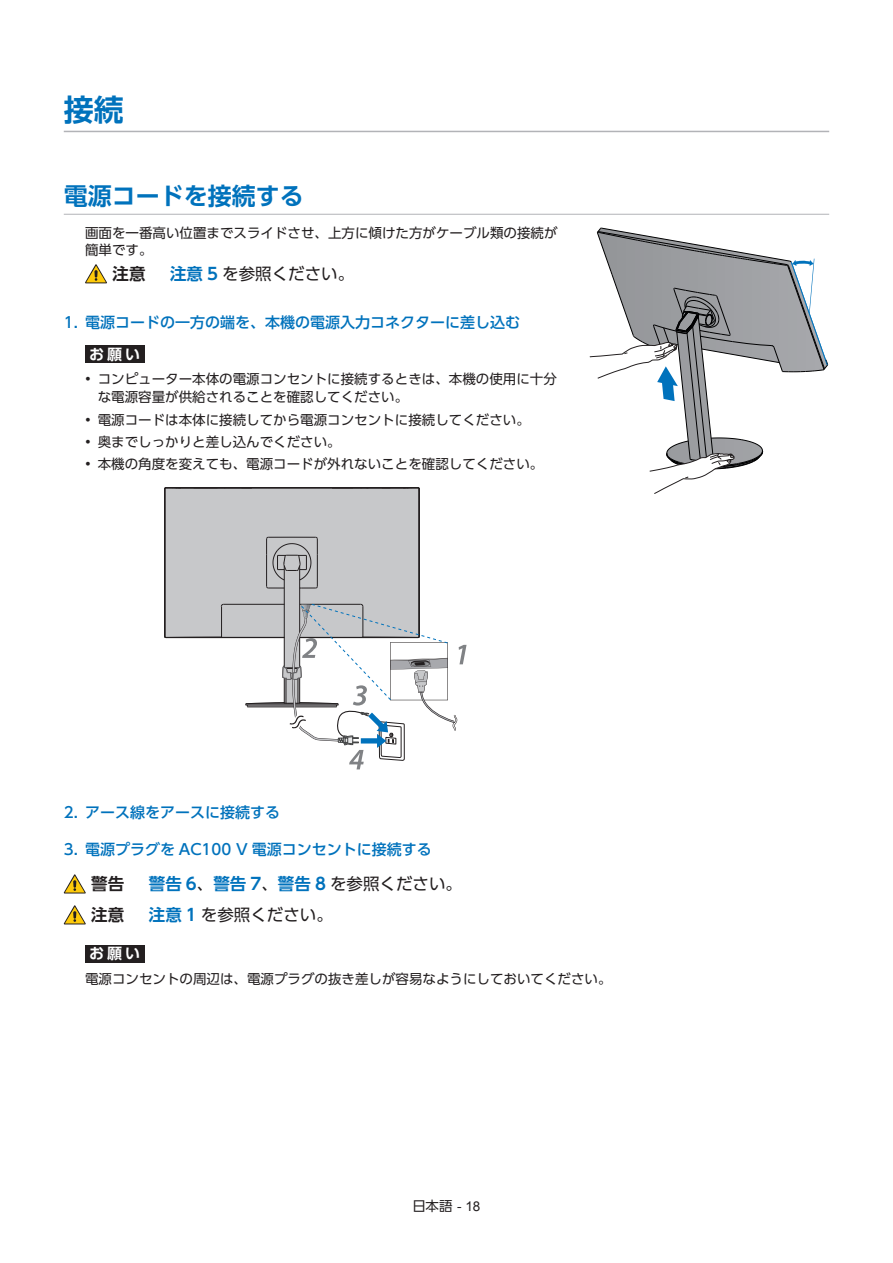
<style>
.page{position:relative;width:893px;height:1263px;background:#fff}
.page>*{position:absolute;margin:0;border:0;box-sizing:border-box;transform-origin:0 0}
.t1{font:700 30px "UD Shin Go Pro De";color:#0072bc}
.t2{font:700 24px "UD Shin Go Pro De";color:#0072bc}
.t3{font:16.5px "UD Shin Go Pro";color:#231f20}
.t4{font:700 16.5px "UD Shin Go Pro De";color:#231f20}
.t5{font:500 15px "UD Shin Go Pro";color:#0072bc}
.t6{font:700 15px "UD Shin Go Pro De";letter-spacing:.2em;color:#fff}
.t7{font:13.5px/17px "UD Shin Go Pro";color:#231f20}
.s1{font-family:"UD Shin Go Pro De";font-weight:700;color:#0072bc}
.s2{font-family:"Arial"}
</style>
<div class="page">
<hr style="left:64px;top:131px;width:765px;height:1px;background:#b2b3b7">
<hr style="left:64px;top:214px;width:765px;height:1px;background:#b2b3b7">
<svg style="left:85px;top:264px;width:22px;height:19px"></svg>
<div style="left:85px;top:345px;width:60px;height:18px;background:#231f20"></div>
<div style="left:165px;top:489px;width:254px;height:150px;background:#c7c8ca"></div>
<hr style="left:165px;top:550px;width:1px;height:86px;background:#231f20">
<hr style="left:165px;top:500px;width:1px;height:50px;background:#231f20">
<hr style="left:266px;top:554px;width:1px;height:32px;background:#231f20">
<hr style="left:317px;top:554px;width:1px;height:32px;background:#231f20">
<hr style="left:267px;top:488px;width:50px;height:1px;background:#231f20">
<svg style="left:300px;top:586px;width:18px;height:3px"></svg>
<svg style="left:266px;top:586px;width:18px;height:3px"></svg>
<svg style="left:266px;top:537px;width:52px;height:43px;background:#aeaeb0"></svg>
<hr style="left:164px;top:489px;width:1px;height:147px;background:#231f20">
<hr style="left:166px;top:487px;width:252px;height:1px;background:#231f20">
<hr style="left:419px;top:489px;width:1px;height:147px;background:#231f20">
<svg style="left:164px;top:487px;width:104px;height:14px"></svg>
<svg style="left:317px;top:487px;width:103px;height:14px"></svg>
<svg style="left:164px;top:636px;width:59px;height:2px"></svg>
<hr style="left:168px;top:637px;width:116px;height:1px;background:#231f20">
<hr style="left:284px;top:566px;width:1px;height:101px;background:#231f20">
<hr style="left:299px;top:566px;width:1px;height:101px;background:#231f20">
<hr style="left:221px;top:606px;width:1px;height:31px;background:#231f20">
<hr style="left:224px;top:604px;width:60px;height:1px;background:#231f20">
<svg style="left:245px;top:603px;width:222px;height:166px"></svg>
<svg style="left:64px;top:874px;width:22px;height:19px"></svg>
<svg style="left:64px;top:905px;width:22px;height:19px"></svg>
<div style="left:85px;top:945px;width:60px;height:18px;background:#231f20"></div>
<svg style="left:589px;top:228px;width:239px;height:266px"></svg>
<h1 class="t1" style="left:64px;top:85px;width:61px">接続</h1>
<h2 class="t2" style="left:64px;top:176px;width:241px">電源コードを接続する</h2>
<p class="t7" style="left:85px;top:224px;width:474px">画面を一番高い位置までスライドさせ、上方に傾けた方がケーブル類の接続が簡単です。</p>
<p class="t4" style="left:113px;top:260px;width:34px">注意</p>
<p class="t3" style="left:170px;top:260px;width:186px"><span class="s1">注意 5</span> を参照ください。</p>
<p class="t5" style="left:64px;top:310px;width:458px">1. 電源コードの一方の端を、本機の電源入力コネクターに差し込む</p>
<p class="t6" style="left:89px;top:342px;width:52px">お願い</p>
<p class="t7" style="left:98px;top:370px;width:461px;line-height:18px;text-indent:-13px">• コンピューター本体の電源コンセントに接続するときは、本機の使用に十分な電源容量が供給されることを確認してください。</p>
<p class="t7" style="left:85px;top:410px;width:446px">• 電源コードは本体に接続してから電源コンセントに接続してください。</p>
<p class="t7" style="left:85px;top:433px;width:257px">• 奥までしっかりと差し込んでください。</p>
<p class="t7" style="left:85px;top:455px;width:460px">• 本機の角度を変えても、電源コードが外れないことを確認してください。</p>
<p class="t5" style="left:64px;top:800px;width:218px">2. アース線をアースに接続する</p>
<p class="t5" style="left:64px;top:837px;width:369px">3. 電源プラグを AC100 V 電源コンセントに接続する</p>
<p class="t4" style="left:91px;top:870px;width:34px">警告</p>
<p class="t3" style="left:149px;top:870px;width:315px"><span class="s1">警告 6</span>、<span class="s1">警告 7</span>、<span class="s1">警告 8</span> を参照ください。</p>
<p class="t4" style="left:91px;top:901px;width:34px">注意</p>
<p class="t3" style="left:149px;top:901px;width:186px"><span class="s1">注意 1</span> を参照ください。</p>
<p class="t6" style="left:89px;top:941px;width:52px">お願い</p>
<p class="t7" style="left:85px;top:970px;width:528px">電源コンセントの周辺は、電源プラグの抜き差しが容易なようにしておいてください。</p>
<p class="t7" style="left:412px;top:1197px;width:70px">日本語 <span class="s2">- 18</span></p>
</div>
